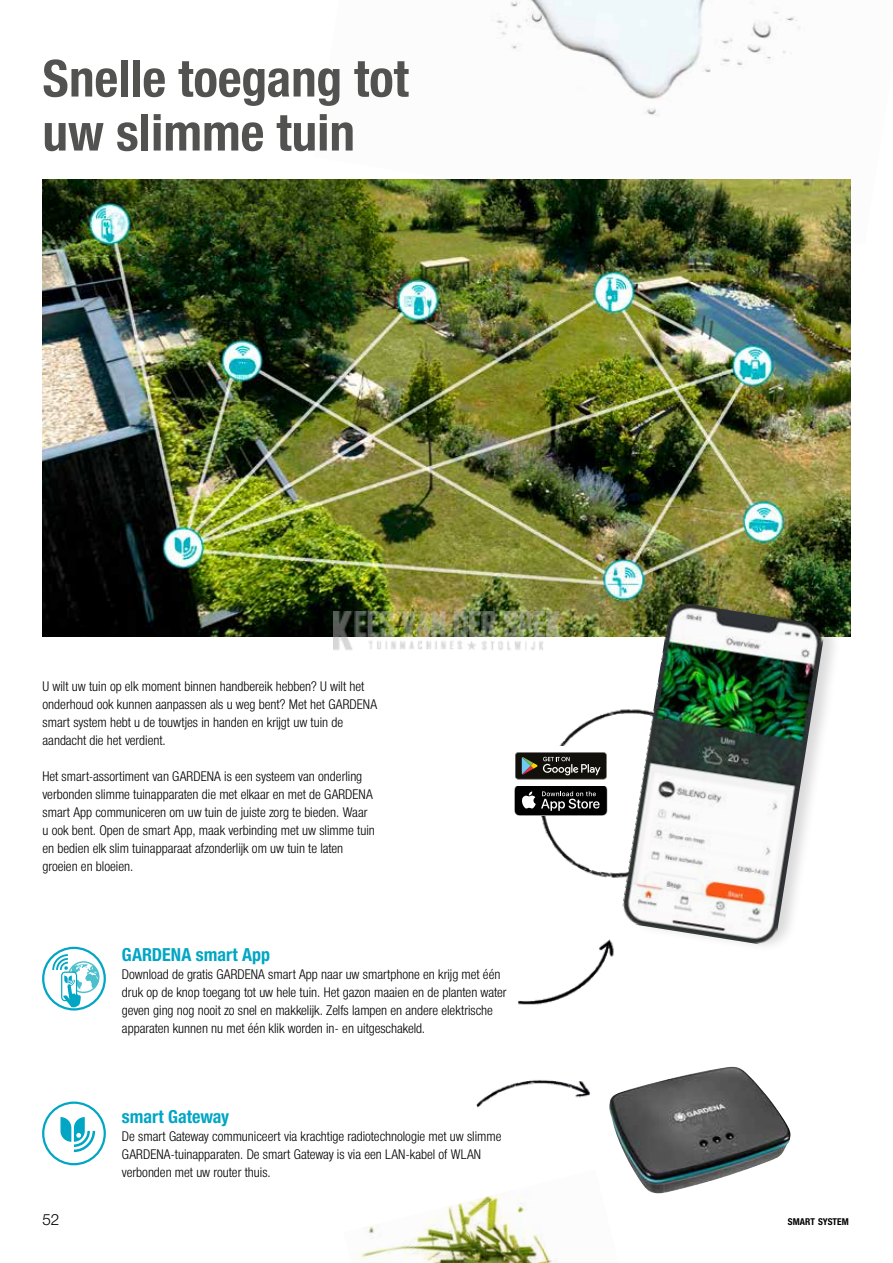
<style>
.page{position:relative;width:893px;height:1263px;background:#fff}
.page>*{position:absolute;margin:0;border:0;box-sizing:border-box;transform-origin:0 0}
.t1{font:700 51px/54px "Gardena Sans Cond";color:#525251}
.t2{font:700 18px "Gardena Sans Cond";color:#00a6c4}
.t3{font:15px "Gardena Sans";color:#000}
.t4{font:13.5px/18px "Gardena Sans Cond";color:#000}
.t5{font:700 9.45px "Gardena Sans Cond";color:#000}
</style>
<div class="page">
<img style="left:487px;top:0;width:364px;height:245px">
<img style="left:357px;top:1226px;width:57px;height:33px">
<img style="left:43px;top:179px;width:807px;height:458px">
<img style="left:414px;top:939px;width:377px;height:324px">
<svg style="left:42px;top:947px;width:64px;height:63px"></svg>
<svg style="left:42px;top:1101px;width:64px;height:64px"></svg>
<img style="left:609px;top:1067px;width:181px;height:126px">
<img style="left:517px;top:710px;width:103px;height:168px">
<svg style="left:514px;top:785px;width:93px;height:30px;background:#333"></svg>
<div style="left:508px;top:746px;width:106px;height:39px;background:#fff"></div>
<svg style="left:515px;top:752px;width:92px;height:27px;background:#373731"></svg>
<div style="left:623px;top:593px;width:219px;height:361px;background:#000;opacity:.15"></div>
<img style="left:620px;top:601px;width:206px;height:346px">
<img style="left:334px;top:612px;width:225px;height:38px">
<h1 class="t1" style="left:43px;top:50px;width:368px">Snelle toegang tot uw slimme tuin</h1>
<p class="t4" style="left:43px;top:676px;width:336px">U wilt uw tuin op elk moment binnen handbereik hebben? U wilt het onderhoud ook kunnen aanpassen als u weg bent? Met het GARDENA smart system hebt u de touwtjes in handen en krijgt uw tuin de aandacht die het verdient.</p>
<p class="t4" style="left:43px;top:766px;width:334px">Het smart-assortiment van GARDENA is een systeem van onderling verbonden slimme tuinapparaten die met elkaar en met de GARDENA smart App communiceren om uw tuin de juiste zorg te bieden. Waar u ook bent. Open de smart App, maak verbinding met uw slimme tuin en bedien elk slim tuinapparaat afzonderlijk om uw tuin te laten groeien en bloeien.</p>
<h2 class="t2" style="left:122px;top:942px;width:150px">GARDENA smart App</h2>
<p class="t4" style="left:122px;top:964px;width:386px">Download de gratis GARDENA smart App naar uw smartphone en krijg met één druk op de knop toegang tot uw hele tuin. Het gazon maaien en de planten water geven ging nog nooit zo snel en makkelijk. Zelfs lampen en andere elektrische apparaten kunnen nu met één klik worden in- en uitgeschakeld.</p>
<h2 class="t2" style="left:122px;top:1104px;width:109px">smart Gateway</h2>
<p class="t4" style="left:122px;top:1126px;width:381px">De smart Gateway communiceert via krachtige radiotechnologie met uw slimme<br>GARDENA-tuinapparaten. De smart Gateway is via een LAN-kabel of WLAN verbonden met uw router thuis.</p>
<p class="t3" style="left:43px;top:1209px;width:18px">52</p>
<p class="t5" style="left:788px;top:1215px;width:62px">SMART SYSTEM</p>
</div>
